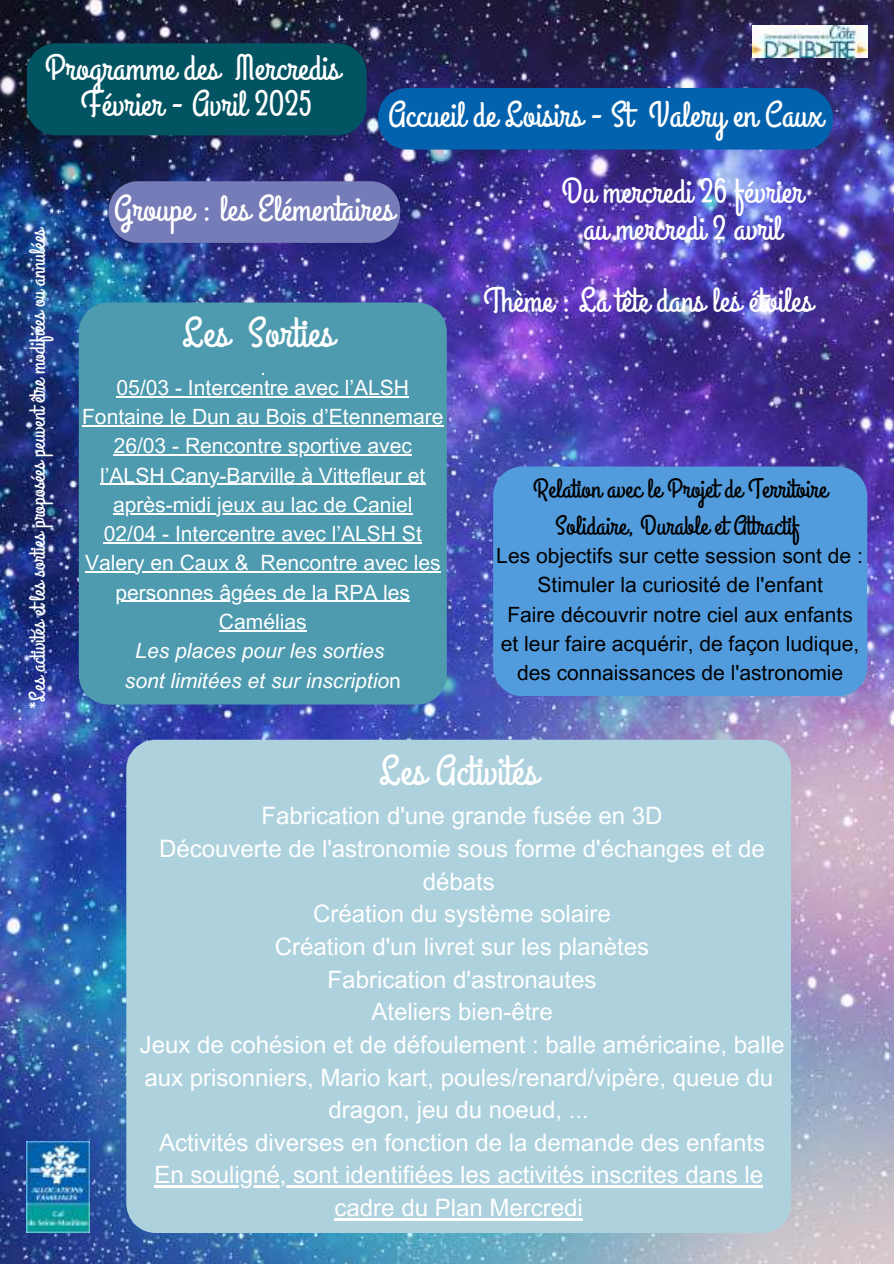
<style>
.page{position:relative;width:894px;height:1264px;background:#fff}
.page>*{position:absolute;margin:0;border:0;box-sizing:border-box;transform-origin:0 0}
.t1{font:42px "Grand Hotel";color:#fff}
.t2{font:36px/36px "Grand Hotel";color:#fff;text-align:center}
.t3{font:34.5px/37.2px "Grand Hotel";color:#fff;text-align:center}
.t4{font:27px/37.2px "Grand Hotel";color:#000;text-align:center}
.t5{font:24px/32.7px "Arial MT Pro";color:#fff;text-align:center}
.t6{font:22.2px "Grand Hotel";color:#fff}
.t7{font:21px/29.2px "Arial MT Pro";color:#fff;text-align:center}
.t8{font:21px/29.2px "Arial MT Pro";color:#000;text-align:center}
.t9{font:italic 21px/29.2px "Arial MT Pro";color:#fff;text-align:center}
.s1{font-style:normal}
</style>
<div class="page">
<img style="left:0;top:0;width:893px;height:1263px">
<div style="left:79px;top:302px;width:367px;height:402px;background:#4e9aaf"></div>
<hr style="left:117px;top:396px;width:292px;height:1px;background:#fff">
<hr style="left:82px;top:425px;width:361px;height:1px;background:#fff">
<hr style="left:114px;top:454px;width:298px;height:1px;background:#fff">
<hr style="left:100px;top:484px;width:325px;height:1px;background:#fff">
<hr style="left:113px;top:513px;width:299px;height:1px;background:#fff">
<hr style="left:104px;top:542px;width:318px;height:1px;background:#fff">
<hr style="left:85px;top:571px;width:164px;height:1px;background:#fff">
<hr style="left:260px;top:571px;width:180px;height:1px;background:#fff">
<hr style="left:115px;top:601px;width:295px;height:1px;background:#fff">
<hr style="left:219px;top:630px;width:87px;height:1px;background:#fff">
<svg style="left:108px;top:181px;width:292px;height:62px;background:#7177b4"></svg>
<div style="left:126px;top:739px;width:665px;height:493px;background:#add1dd"></div>
<hr style="left:154px;top:1185px;width:608px;height:2px;background:#fff">
<hr style="left:334px;top:1218px;width:248px;height:2px;background:#fff">
<div style="left:493px;top:466px;width:374px;height:230px;background:#529cdd"></div>
<div style="left:378px;top:88px;width:454px;height:62px;background:#0262ad"></div>
<img style="left:752px;top:25px;width:115px;height:33px">
<img style="left:27px;top:1141px;width:63px;height:91px">
<div style="left:27px;top:43px;width:339px;height:92px;background:#025462"></div>
<h2 class="t2" style="left:45px;top:52px;width:296px">Programme des Mercredis<br>Février - Avril 2025</h2>
<h2 class="t2" style="left:388px;top:99px;width:436px">Accueil de Loisirs - St Valery en Caux</h2>
<p class="t6" style="left:24px;top:709px;width:484px;rotate:-90deg">*Les activités etles sorties proposées peuventêtre modifiées ou annulées</p>
<h2 class="t2" style="left:114px;top:192px;width:282px">Groupe : les Elémentaires</h2>
<h1 class="t1" style="left:182px;top:307px;width:153px">Les Sorties</h1>
<p class="t7" style="left:82px;top:375px;width:363px">05/03 - Intercentre avec l’ALSH<br>Fontaine le Dun au Bois d’Etennemare<br>26/03 - Rencontre sportive avec l’ALSH Cany-Barville à Vittefleur et après-midi jeux au lac de Caniel<br>02/04 - Intercentre avec l’ALSH St<br>Valery en Caux &amp; Rencontre avec les personnes âgées de la RPA les<br>Camélias</p>
<p class="t9" style="left:125px;top:639px;width:277px">Les places pour les sorties sont limitées et sur inscriptio<span class="s1">n</span></p>
<h3 class="t3" style="left:561px;top:174px;width:243px">Du mercredi 26 février au mercredi 2 avril</h3>
<h3 class="t3" style="left:483px;top:283px;width:331px">Thème : La tête dans les étoiles</h3>
<p class="t4" style="left:533px;top:471px;width:295px">Relation avec le Projet de Territoire<br>Solidaire, Durable et At ractif</p>
<p class="t8" style="left:496px;top:543px;width:368px">Les objectifs sur cette session sont de :<br>Stimuler la curiosité de l'enfant<br>Faire découvrir notre ciel aux enfants et leur faire acquérir, de façon ludique, des connaissances de l'astronomie</p>
<h1 class="t1" style="left:379px;top:744px;width:160px">Les Activités</h1>
<p class="t5" style="left:140px;top:802px;width:646px">Fabrication d'une grande fusée en 3D<br>Découverte de l'astronomie sous forme d'échanges et de débats<br>Création du système solaire<br>Création d'un livret sur les planètes<br>Fabrication d'astronautes<br>Ateliers bien-être<br>Jeux de cohésion et de défoulement : balle américaine, balle aux prisonniers, Mario kart, poules/renard/vipère, queue du dragon, jeu du noeud, ...<br>Activités diverses en fonction de la demande des enfants<br>En souligné, sont identifiées les activités inscrites dans le cadre du Plan Mercredi</p>
</div>
